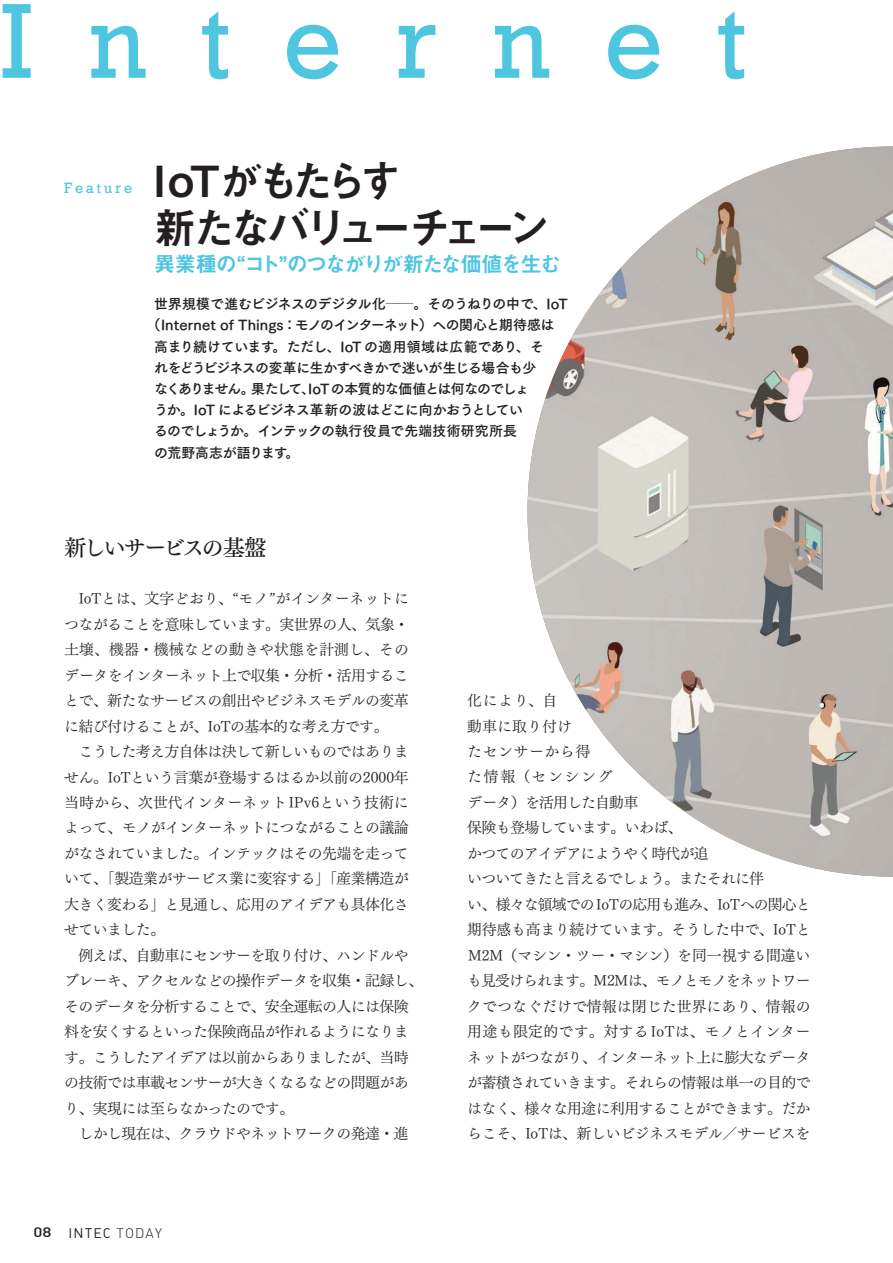
<style>
.page{position:relative;width:893px;height:1263px;background:#fff}
.page>*{position:absolute;margin:0;border:0;box-sizing:border-box;transform-origin:0 0}
.t1{font:106.2px "Geometric Slab 712 BT Medium A";letter-spacing:.51em;color:#4fc6e0}
.t2{font:42.9px/46.7px "Midashi Go Pr 6 MB31 90 msp RKSJ H";letter-spacing:-.155em;color:#231f20}
.t3{font:22.35px "Tsuku Min Pro D 90 msp RKSJ H";letter-spacing:-.115em;color:#231f20}
.t4{font:21.45px "Midashi Go Pr 6 MB31 90 msp RKSJ H";letter-spacing:-.085em;color:#4fc6e0}
.t5{font:14.85px/25.5px "Tsuku Min Pro R 90 msp RKSJ H";letter-spacing:-.035em;color:#231f20}
.t6{font:14.85px "Geometric Slab 712 BT Medium A";letter-spacing:.21em;color:#4fc6e0}
.t7{font:13.8px "Tsuku Go Pro B 90 msp RKSJ H";letter-spacing:-.03em;color:#231f20}
.t8{font:13.8px "Tsuku Go Pro B 90 msp RKSJ H";color:#231f20}
.t9{font:13.8px "Tsuku Go Pro B 90 msp RKSJ H";letter-spacing:-.065em;color:#231f20}
.t10{font:13.8px "Tsuku Go Pro B 90 msp RKSJ H";letter-spacing:-.01em;color:#231f20}
.t11{font:13.8px "DIN Regular Alternate";letter-spacing:.08em;color:#231f20}
.t12{font:13.8px "Tsuku Go Pro B 90 msp RKSJ H";letter-spacing:-.005em;color:#231f20}
.s1{font-family:"DIN";font-weight:500;font-size:13.65px}
.s2{font-family:"DIN";font-weight:300}
</style>
<div class="page">
<img style="left:527px;top:146px;width:366px;height:731px">
<h1 class="t1" style="left:1px;top:3px;width:747px">Internet</h1>
<p class="t6" style="left:64px;top:182px;width:69px">Feature</p>
<h2 class="t2" style="left:154px;top:164px;width:398px">I oTがもたらす<br>新たなバリューチェーン</h2>
<h3 class="t4" style="left:154px;top:256px;width:409px">異業種の“コト”のつながりが新たな価値を生む</h3>
<p class="t7" style="left:154px;top:299px;width:415px">世界規模で進むビジネスのデジタル化──。そのうねりの中で、IoT</p>
<p class="t8" style="left:147px;top:320px;width:409px">（Internet of Things：モノのインターネット）への関心と期待感は</p>
<p class="t10" style="left:154px;top:341px;width:391px">高まり続けています。ただし、IoT の適用領域は広範であり、そ</p>
<p class="t7" style="left:154px;top:362px;width:384px">れをどうビジネスの変革に生かすべきかで迷いが生じる場合も少</p>
<p class="t9" style="left:154px;top:384px;width:376px">なくありません。果たして、IoT の本質的な価値とは何なのでしょ</p>
<p class="t7" style="left:154px;top:405px;width:370px">うか。IoT によるビジネス革新の波はどこに向かおうとしてい</p>
<p class="t7" style="left:154px;top:426px;width:364px">るのでしょうか。インテックの執行役員で先端技術研究所長</p>
<p class="t12" style="left:154px;top:447px;width:147px">の荒野高志が語ります。</p>
<h3 class="t3" style="left:64px;top:539px;width:204px">新しいサービスの基盤</h3>
<p class="t5" style="left:64px;top:588px;width:360px">　IoTとは、文字どおり、“モノ”がインターネットにつながることを意味しています。実世界の人、気象・土壌、機器・機械などの動きや状態を計測し、そのデータをインターネット上で収集・分析・活用することで、新たなサービスの創出やビジネスモデルの変革に結び付けることが、IoTの基本的な考え方です。<br>　こうした考え方自体は決して新しいものではありません。IoTという言葉が登場するはるか以前の2000年当時から、次世代インターネットIPv6という技術によって、モノがインターネットにつながることの議論がなされていました。インテックはその先端を走っていて、「製造業がサービス業に変容する」「産業構造が大きく変わる」と見通し、応用のアイデアも具体化させていました。<br>　例えば、自動車にセンサーを取り付け、ハンドルやブレーキ、アクセルなどの操作データを収集・記録し、そのデータを分析することで、安全運転の人には保険料を安くするといった保険商品が作れるようになります。こうしたアイデアは以前からありましたが、当時の技術では車載センサーが大きくなるなどの問題があり、実現には至らなかったのです。<br>　しかし現在は、クラウドやネットワークの発達・進</p>
<p class="t11" style="left:33px;top:1224px;width:130px"><span class="s1">08</span> INTEC <span class="s2">TODAY</span></p>
<p class="t5" style="left:467px;top:690px;width:345px">化により、自<br>動車に取り付け<br>たセンサーから得<br>た情報（センシング<br>データ）を活用した自動車<br>保険も登場しています。いわば、<br>かつてのアイデアにようやく時代が追<br>いついてきたと言えるでしょう。またそれに伴<br>い、様々な領域での IoTの応用も進み、IoTへの関心と期待感も高まり続けています。そうした中で、IoTと<br>M2M（マシン・ツー・マシン）を同一視する間違いも見受けられます。M2Mは、モノとモノをネットワークでつなぐだけで情報は閉じた世界にあり、情報の用途も限定的です。対するIoTは、モノとインターネットがつながり、インターネット上に膨大なデータが蓄積されていきます。それらの情報は単一の目的ではなく、様々な用途に利用することができます。だからこそ、IoTは、新しいビジネスモデル／サービスを</p>
</div>
